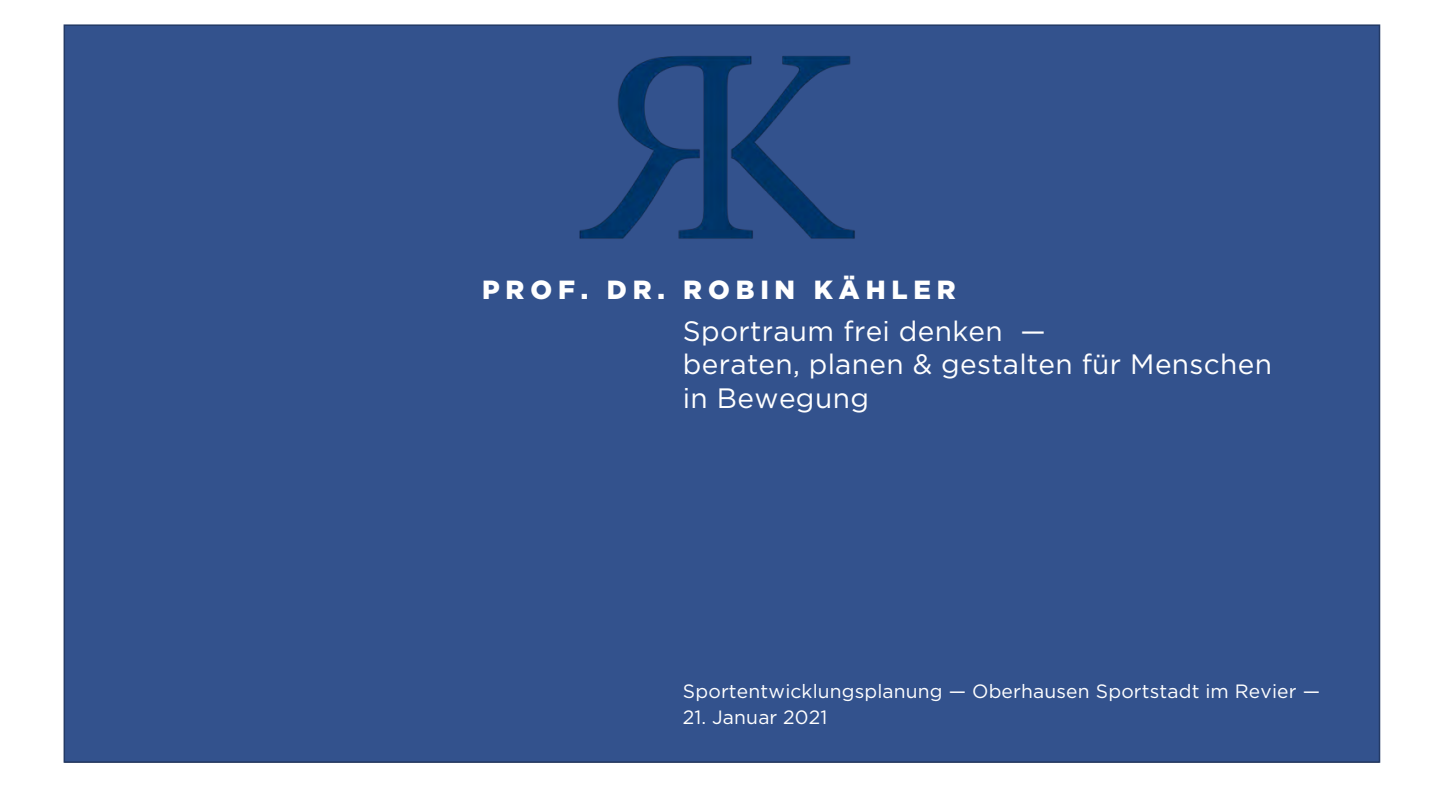
<style>
.page{position:relative;width:1444px;height:809px;background:#fff}
.page>*{position:absolute;margin:0;border:0;box-sizing:border-box;transform-origin:0 0}
.t1{font:28px/33.2px "Gotham";letter-spacing:.01em;color:#fff}
.t2{font:900 26.25px "Gotham";letter-spacing:.225em;color:#fff}
.t3{font:19.25px "Gotham";letter-spacing:.01em;color:#fff}
</style>
<div class="page">
<div style="left:64px;top:25px;width:1315px;height:737px;background:#33528d"></div>
<img style="left:515px;top:24px;width:417px;height:215px">
<h2 class="t2" style="left:482px;top:275px;width:475px">PROF. DR. ROBIN KÄHLER</h2>
<h1 class="t1" style="left:683px;top:314px;width:591px">Sportraum frei denken —<br>beraten, planen &amp; gestalten für Menschen in Bewegung</h1>
<p class="t3" style="left:683px;top:681px;width:638px">Sportentwicklungsplanung — Oberhausen Sportstadt im Revier —</p>
<p class="t3" style="left:683px;top:707px;width:146px">21. Januar 2021</p>
</div>
